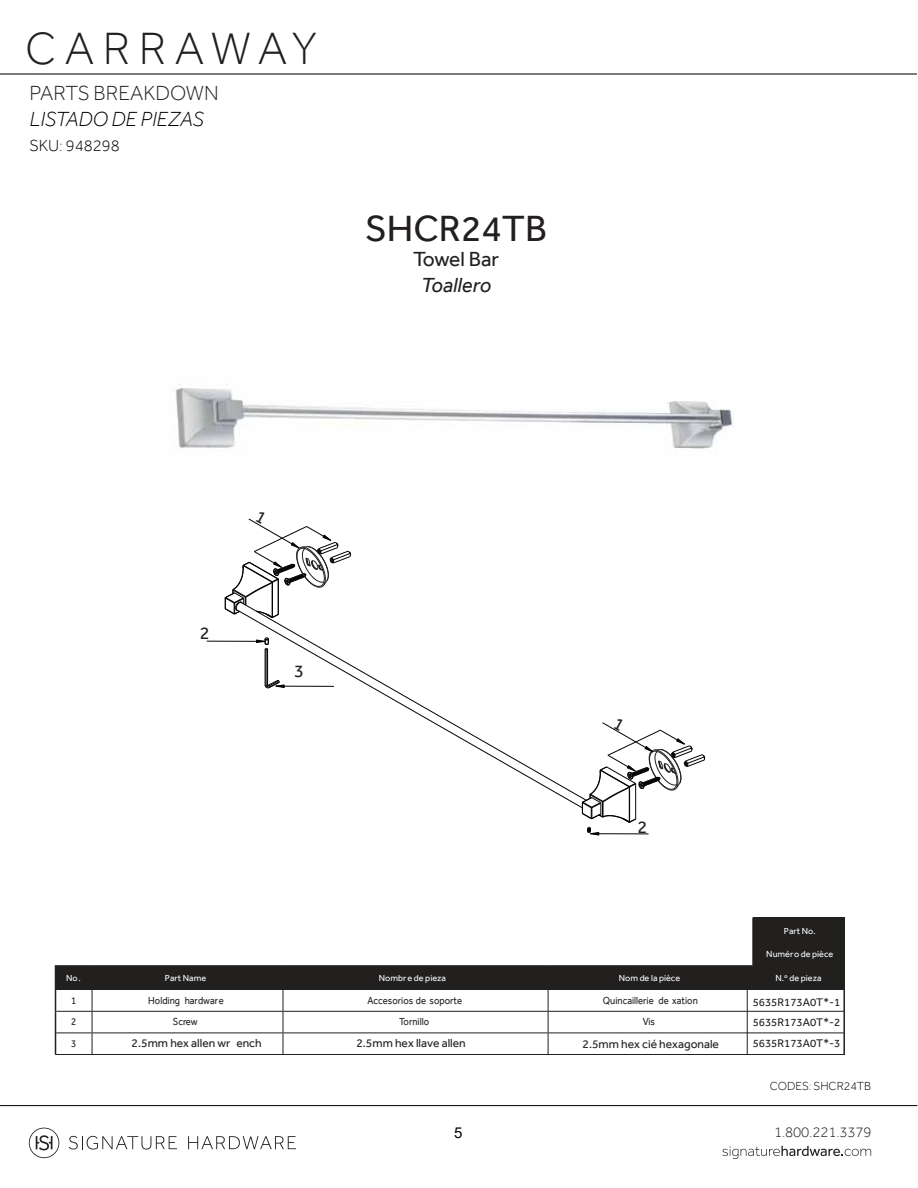
<style>
.page{position:relative;width:918px;height:1188px;background:#fff}
.page>*{position:absolute;margin:0;border:0;box-sizing:border-box;transform-origin:0 0}
.t1{font:300 46.5px "Effra";letter-spacing:.18em;color:#231f20}
.t2{font:37.5px "Effra";color:#231f20}
.t3{font:italic 300 21px "Effra";color:#000}
.t4{font:300 21px "Effra";color:#231f20}
.t5{font:21px "Effra";letter-spacing:-.01em;color:#231f20}
.t6{font:italic 21px "Effra";color:#231f20}
.t7{font:18px "Effra";color:#221f1f}
.t8{font:300 16.5px "Effra";color:#000}
.t9{font:300 15px "Effra";letter-spacing:-.01em;color:#231f20}
.t10{font:15px "Arial";color:#010101}
.t11{font:12px "Effra";color:#221f1f}
.t12{font:300 12px "Effra";color:#010101}
.t13{font:11.4px/20.5px "Effra";color:#221f1f;text-align:justify}
.t14{font:10.5px "Effra";color:#221f1f;scale:.9 1}
.t15{font:9px "Effra";color:#fff}
</style>
<div class="page">
<svg style="left:29px;top:1128px;width:30px;height:30px"></svg>
<svg style="left:69px;top:1136px;width:108px;height:14px"></svg>
<svg style="left:188px;top:1136px;width:108px;height:13px"></svg>
<hr style="left:0;top:1105px;width:917px;height:1px;background:#151718">
<svg style="left:722px;top:1146px;width:149px;height:13px"></svg>
<div style="left:759px;top:966px;width:85px;height:24px;background:#221f1f"></div>
<div style="left:548px;top:966px;width:211px;height:24px;background:#221f1f"></div>
<div style="left:283px;top:966px;width:265px;height:24px;background:#221f1f"></div>
<div style="left:92px;top:966px;width:191px;height:24px;background:#221f1f"></div>
<div style="left:56px;top:966px;width:36px;height:24px;background:#221f1f"></div>
<div style="left:753px;top:941px;width:91px;height:26px;background:#221f1f"></div>
<div style="left:753px;top:918px;width:91px;height:25px;background:#221f1f"></div>
<hr style="left:843px;top:990px;width:2px;height:21px;background:#221f1f">
<hr style="left:843px;top:1011px;width:2px;height:22px;background:#221f1f">
<svg style="left:92px;top:990px;width:1px;height:64px"></svg>
<svg style="left:283px;top:990px;width:1px;height:64px"></svg>
<svg style="left:548px;top:990px;width:1px;height:64px"></svg>
<hr style="left:747px;top:990px;width:1px;height:64px;background:#221f1f">
<hr style="left:843px;top:1033px;width:2px;height:21px;background:#221f1f">
<hr style="left:56px;top:1011px;width:36px;height:1px;background:#221f1f">
<hr style="left:92px;top:1011px;width:191px;height:1px;background:#221f1f">
<hr style="left:283px;top:1011px;width:265px;height:1px;background:#221f1f">
<hr style="left:548px;top:1011px;width:296px;height:1px;background:#221f1f">
<hr style="left:56px;top:1033px;width:36px;height:1px;background:#221f1f">
<hr style="left:92px;top:1033px;width:191px;height:1px;background:#221f1f">
<hr style="left:283px;top:1033px;width:265px;height:1px;background:#221f1f">
<hr style="left:548px;top:1033px;width:296px;height:1px;background:#221f1f">
<hr style="left:56px;top:1054px;width:789px;height:1px;background:#221f1f">
<hr style="left:753px;top:918px;width:92px;height:1px;background:#221f1f">
<hr style="left:843px;top:919px;width:2px;height:23px;background:#221f1f">
<hr style="left:752px;top:918px;width:2px;height:47px;background:#221f1f">
<hr style="left:843px;top:942px;width:2px;height:23px;background:#221f1f">
<hr style="left:55px;top:965px;width:37px;height:2px;background:#221f1f">
<svg style="left:55px;top:967px;width:1px;height:87px"></svg>
<hr style="left:92px;top:965px;width:191px;height:2px;background:#221f1f">
<hr style="left:283px;top:965px;width:265px;height:2px;background:#221f1f">
<hr style="left:548px;top:965px;width:211px;height:2px;background:#221f1f">
<hr style="left:759px;top:965px;width:86px;height:2px;background:#221f1f">
<hr style="left:843px;top:967px;width:2px;height:23px;background:#221f1f">
<svg style="left:241px;top:618px;width:341px;height:183px"></svg>
<svg style="left:256px;top:637px;width:13px;height:13px"></svg>
<hr style="left:207px;top:641px;width:58px;height:1px;background:#020303">
<img style="left:173px;top:384px;width:560px;height:67px">
<hr style="left:0;top:73px;width:917px;height:2px;background:#151718">
<svg style="left:225px;top:518px;width:126px;height:100px"></svg>
<svg style="left:582px;top:722px;width:124px;height:114px"></svg>
<h1 class="t1" style="left:25px;top:20px;width:293px">CARRAWAY</h1>
<h3 class="t4" style="left:30px;top:80px;width:191px">PARTS BREAKDOWN</h3>
<h3 class="t3" style="left:30px;top:107px;width:176px">LISTADO DE PIEZAS</h3>
<h3 class="t8" style="left:30px;top:136px;width:92px">SKU: 948298</h3>
<h2 class="t2" style="left:365px;top:206px;width:184px">SHCR24TB</h2>
<h3 class="t5" style="left:413px;top:247px;width:88px">Towel Bar</h3>
<h3 class="t6" style="left:421px;top:272px;width:72px">Toallero</h3>
<h3 class="t7" style="left:200px;top:623px;width:11px">2</h3>
<h3 class="t7" style="left:294px;top:661px;width:11px">3</h3>
<h3 class="t7" style="left:638px;top:816px;width:11px">2</h3>
<p class="t15" style="left:784px;top:925px;width:33px">Part No.</p>
<p class="t15" style="left:766px;top:949px;width:68px">Numéro de pièce</p>
<p class="t15" style="left:66px;top:973px;width:16px">No.</p>
<p class="t15" style="left:165px;top:973px;width:43px">Part Name</p>
<p class="t15" style="left:379px;top:973px;width:68px">Nombre de pieza</p>
<p class="t15" style="left:619px;top:973px;width:63px">Nom de la pièce</p>
<p class="t15" style="left:776px;top:973px;width:47px">N.º de pieza</p>
<p class="t14" style="left:71px;top:994px;width:7px">1</p>
<p class="t14" style="left:148px;top:994px;width:86px">Holding hardware</p>
<p class="t14" style="left:367px;top:994px;width:107px">Accesorios de soporte</p>
<p class="t14" style="left:603px;top:994px;width:107px">Quincaillerie de xation</p>
<p class="t14" style="left:71px;top:1016px;width:7px">2</p>
<p class="t14" style="left:173px;top:1016px;width:29px">Screw</p>
<p class="t14" style="left:399px;top:1016px;width:35px">Tornillo</p>
<p class="t14" style="left:643px;top:1016px;width:15px">Vis</p>
<p class="t14" style="left:71px;top:1037px;width:7px">3</p>
<p class="t13" style="left:753px;top:992px;width:89px">5635R173A0T*-1<br>5635R173A0T*-2<br>5635R173A0T*-3</p>
<p class="t11" style="left:132px;top:1036px;width:132px">2.5mm hex allen wr ench</p>
<p class="t11" style="left:356px;top:1035px;width:111px">2.5mm hex llave allen</p>
<p class="t11" style="left:582px;top:1037px;width:138px">2.5mm hex cié hexagonale</p>
<p class="t12" style="left:770px;top:1079px;width:103px">CODES: SHCR24TB</p>
<h3 class="t10" style="left:454px;top:1123px;width:10px">5</h3>
<h3 class="t9" style="left:774px;top:1124px;width:99px">1.800.221.3379</h3>
</div>
